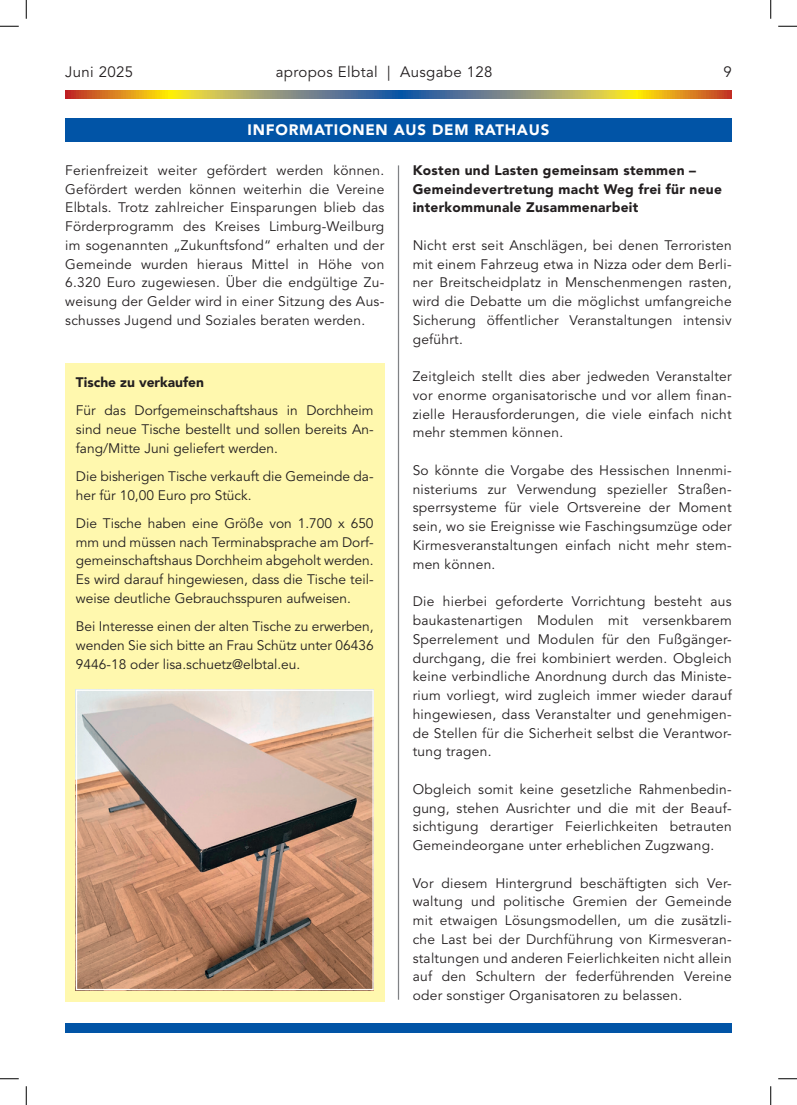
<style>
.page{position:relative;width:797px;height:1105px;background:#fff}
.page>*{position:absolute;margin:0;border:0;box-sizing:border-box;transform-origin:0 0}
.t1{font:15px "Avenir LT Std";letter-spacing:.025em;color:#231f20}
.t2{font:900 15px "Avenir LT Std";letter-spacing:.05em;color:#fff}
.t3{font:13.75px/18.8px "Avenir LT Std";letter-spacing:.02em;color:#231f20;text-align:justify}
.t4{font:900 13.75px/18.8px "Avenir LT Std";letter-spacing:.02em;color:#231f20}
.t5{font:13.75px/18.8px "Avenir LT Std";color:#231f20}
.t6{font:900 13.75px "Avenir LT Std";color:#231f20}
</style>
<div class="page">
<div style="left:65px;top:363px;width:319px;height:638px;background:#fff8ae"></div>
<svg style="left:65px;top:90px;width:666px;height:9px;background:#a3935b"></svg>
<div style="left:65px;top:118px;width:666px;height:24px;background:#0154a6"></div>
<div style="left:65px;top:1023px;width:666px;height:10px;background:#0154a6"></div>
<hr style="left:398px;top:165px;width:1px;height:835px;background:#808285">
<img style="left:78px;top:692px;width:293px;height:296px">
<div style="left:76px;top:690px;width:297px;height:300px;border:1px solid #fff"></div>
<svg style="left:0;top:25px;width:19px;height:2px"></svg>
<svg style="left:778px;top:25px;width:19px;height:2px"></svg>
<svg style="left:0;top:1078px;width:19px;height:1px"></svg>
<svg style="left:778px;top:1078px;width:19px;height:1px"></svg>
<svg style="left:25px;top:0;width:2px;height:19px"></svg>
<svg style="left:25px;top:1086px;width:2px;height:19px"></svg>
<svg style="left:770px;top:0;width:1px;height:19px"></svg>
<svg style="left:770px;top:1086px;width:1px;height:19px"></svg>
<p class="t1" style="left:65px;top:63px;width:70px">Juni 2025</p>
<p class="t1" style="left:276px;top:63px;width:218px">apropos Elbtal | Ausgabe 128</p>
<p class="t1" style="left:723px;top:63px;width:10px">9</p>
<p class="t2" style="left:248px;top:121px;width:303px">INFORMATIONEN AUS DEM RATHAUS</p>
<p class="t3" style="left:65px;top:161px;width:320px">Ferienfreizeit weiter gefördert werden können.<br>Gefördert werden können weiterhin die Vereine Elbtals. Trotz zahlreicher Einsparungen blieb das Förderprogramm des Kreises Limburg-Weilburg im sogenannten „Zukunftsfond“ erhalten und der Gemeinde wurden hieraus Mittel in Höhe von 6.320 Euro zugewiesen. Über die endgültige Zu&shy;weisung der Gelder wird in einer Sitzung des Aus&shy;schusses Jugend und Soziales beraten werden.</p>
<p class="t4" style="left:412px;top:161px;width:311px">Kosten und Lasten gemeinsam stemmen –<br>Gemeindevertretung macht Weg frei für neue interkommunale Zusammenarbeit</p>
<p class="t3" style="left:412px;top:236px;width:320px">Nicht erst seit Anschlägen, bei denen Terroristen mit einem Fahrzeug etwa in Nizza oder dem Berli&shy;ner Breitscheidplatz in Menschenmengen rasten, wird die Debatte um die möglichst umfangreiche Sicherung öffentlicher Veranstaltungen intensiv geführt.</p>
<p class="t3" style="left:412px;top:367px;width:320px">Zeitgleich stellt dies aber jedweden Veranstalter vor enorme organisatorische und vor allem finan&shy;zielle Herausforderungen, die viele einfach nicht mehr stemmen können.</p>
<p class="t3" style="left:412px;top:461px;width:320px">So könnte die Vorgabe des Hessischen Innenmi&shy;nisteriums zur Verwendung spezieller Straßen&shy;sperrsysteme für viele Ortsvereine der Moment sein, wo sie Ereignisse wie Faschingsumzüge oder Kirmesveranstaltungen einfach nicht mehr stem&shy;men können.</p>
<p class="t3" style="left:412px;top:592px;width:320px">Die hierbei geforderte Vorrichtung besteht aus baukastenartigen Modulen mit versenkbarem Sperrelement und Modulen für den Fußgänger&shy;durchgang, die frei kombiniert werden. Obgleich keine verbindliche Anordnung durch das Ministe&shy;rium vorliegt, wird zugleich immer wieder darauf hingewiesen, dass Veranstalter und genehmigen&shy;de Stellen für die Sicherheit selbst die Verantwor&shy;tung tragen.</p>
<p class="t3" style="left:412px;top:780px;width:320px">Obgleich somit keine gesetzliche Rahmenbedin&shy;gung, stehen Ausrichter und die mit der Beauf&shy;sichtigung derartiger Feierlichkeiten betrauten Gemeindeorgane unter erheblichen Zugzwang.</p>
<p class="t3" style="left:412px;top:874px;width:320px">Vor diesem Hintergrund beschäftigten sich Ver&shy;waltung und politische Gremien der Gemeinde mit etwaigen Lösungsmodellen, um die zusätzli&shy;che Last bei der Durchführung von Kirmesveran&shy;staltungen und anderen Feierlichkeiten nicht allein auf den Schultern der federführenden Vereine oder sonstiger Organisatoren zu belassen.</p>
<p class="t6" style="left:76px;top:374px;width:130px">Tische zu verkaufen</p>
<p class="t3" style="left:76px;top:402px;width:299px">Für das Dorfgemeinschaftshaus in Dorchheim sind neue Tische bestellt und sollen bereits An&shy;fang/Mitte Juni geliefert werden.</p>
<p class="t5" style="left:76px;top:467px;width:299px">Die bisherigen Tische verkauft die Gemeinde da&shy;her für 10,00 Euro pro Stück.</p>
<p class="t3" style="left:76px;top:514px;width:299px">Die Tische haben eine Größe von 1.700 x 650 mm und müssen nach Terminabsprache am Dorf&shy;gemeinschaftshaus Dorchheim abgeholt werden.<br>Es wird darauf hingewiesen, dass die Tische teil&shy;weise deutliche Gebrauchsspuren aufweisen.</p>
<p class="t3" style="left:76px;top:617px;width:299px">Bei Interesse einen der alten Tische zu erwerben, wenden Sie sich bitte an Frau Schütz unter 06436<br>9446-18 oder lisa.schuetz@elbtal.eu.</p>
</div>
